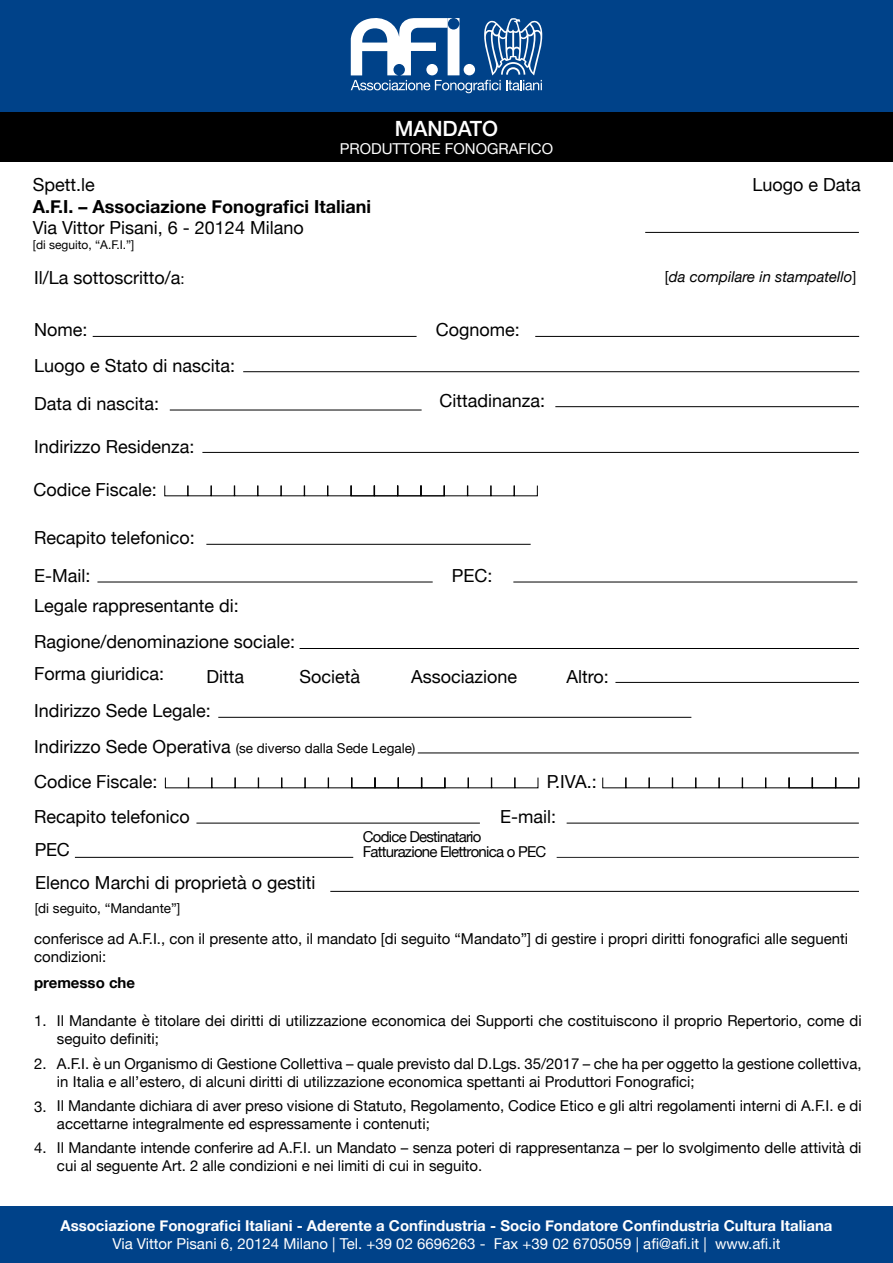
<style>
.page{position:relative;width:893px;height:1263px;background:#fff}
.page>*{position:absolute;margin:0;border:0;box-sizing:border-box;transform-origin:0 0}
.t1{font:500 21px "Helvetica Neue";color:#fff}
.t2{font:18px/35.7px "Helvetica Neue";color:#000}
.t3{font:700 18px "Helvetica Neue";color:#000}
.t4{font:15px/18px "Helvetica Neue";color:#000}
.t5{font:15px "Helvetica Neue";color:#fff}
.t6{font:700 15px "Helvetica Neue";color:#fff}
.t7{font:15px/15px "Helvetica Neue";letter-spacing:-.05em;color:#000}
.t8{font:italic 15px "Helvetica Neue";color:#000}
.t9{font:700 15px "Helvetica Neue";color:#000}
.t10{font:13.5px "Helvetica Neue";color:#000}
.t11{font:12px "Helvetica Neue";color:#000}
.s1{font-style:normal}
.s2{font-size:15px}
.s3{font-size:18px}
</style>
<div class="page">
<hr style="left:93px;top:336px;width:324px;height:1px;background:#000">
<hr style="left:535px;top:336px;width:324px;height:1px;background:#000">
<hr style="left:300px;top:648px;width:559px;height:1px;background:#000">
<hr style="left:218px;top:717px;width:473px;height:1px;background:#000">
<hr style="left:196px;top:823px;width:284px;height:1px;background:#000">
<hr style="left:202px;top:452px;width:657px;height:1px;background:#000">
<hr style="left:567px;top:823px;width:292px;height:1px;background:#000">
<hr style="left:615px;top:682px;width:244px;height:1px;background:#000">
<hr style="left:555px;top:406px;width:304px;height:1px;background:#000">
<hr style="left:645px;top:232px;width:214px;height:1px;background:#000">
<div style="left:258px;top:777px;width:24px;height:11px;border:1px solid #000"></div>
<div style="left:352px;top:777px;width:23px;height:11px;border:1px solid #000"></div>
<div style="left:789px;top:777px;width:23px;height:11px;border:1px solid #000"></div>
<div style="left:742px;top:777px;width:24px;height:11px;border:1px solid #000"></div>
<div style="left:398px;top:777px;width:24px;height:11px;border:1px solid #000"></div>
<div style="left:836px;top:777px;width:23px;height:11px;border:1px solid #000"></div>
<div style="left:188px;top:777px;width:24px;height:11px;border:1px solid #000"></div>
<div style="left:375px;top:777px;width:23px;height:11px;border:1px solid #000"></div>
<div style="left:812px;top:777px;width:24px;height:11px;border:1px solid #000"></div>
<div style="left:468px;top:777px;width:24px;height:11px;border:1px solid #000"></div>
<div style="left:672px;top:777px;width:24px;height:11px;border:1px solid #000"></div>
<div style="left:328px;top:777px;width:24px;height:11px;border:1px solid #000"></div>
<div style="left:422px;top:777px;width:23px;height:11px;border:1px solid #000"></div>
<hr style="left:418px;top:753px;width:441px;height:1px;background:#000">
<hr style="left:206px;top:544px;width:325px;height:1px;background:#000">
<hr style="left:170px;top:410px;width:252px;height:1px;background:#000">
<hr style="left:243px;top:371px;width:616px;height:1px;background:#000">
<hr style="left:557px;top:857px;width:302px;height:1px;background:#000">
<hr style="left:75px;top:857px;width:278px;height:1px;background:#000">
<hr style="left:330px;top:891px;width:529px;height:1px;background:#000">
<div style="left:351px;top:485px;width:23px;height:11px;border:1px solid #000"></div>
<div style="left:444px;top:485px;width:24px;height:11px;border:1px solid #000"></div>
<div style="left:304px;top:485px;width:24px;height:11px;border:1px solid #000"></div>
<div style="left:398px;top:485px;width:23px;height:11px;border:1px solid #000"></div>
<div style="left:374px;top:485px;width:24px;height:11px;border:1px solid #000"></div>
<div style="left:234px;top:485px;width:24px;height:11px;border:1px solid #000"></div>
<div style="left:421px;top:485px;width:23px;height:11px;border:1px solid #000"></div>
<div style="left:0;top:1207px;width:893px;height:56px;background:#004289"></div>
<div style="left:0;top:106px;width:893px;height:56px;background:#000"></div>
<div style="left:0;top:0;width:893px;height:111px;background:#004289"></div>
<svg style="left:351px;top:18px;width:192px;height:75px"></svg>
<hr style="left:97px;top:582px;width:336px;height:1px;background:#000">
<hr style="left:513px;top:582px;width:344px;height:1px;background:#000">
<h1 class="t1" style="left:395px;top:115px;width:105px">MANDATO</h1>
<p class="t5" style="left:340px;top:139px;width:215px">PRODUTTORE FONOGRAFICO</p>
<p class="t2" style="left:33px;top:167px;width:64px">Spett.le</p>
<p class="t2" style="left:752px;top:167px;width:110px">Luogo e Data</p>
<p class="t3" style="left:33px;top:195px;width:340px">A.F.I. – Associazione Fonografici Italiani</p>
<p class="t2" style="left:33px;top:210px;width:272px">Via Vittor Pisani, 6 - 20124 Milano</p>
<p class="t11" style="left:33px;top:237px;width:103px">[di seguito, “A.F.I.”]</p>
<p class="t8" style="left:665px;top:267px;width:193px"><span class="s1">[</span>da compilare in stampatello<span class="s1">]</span></p>
<p class="t2" style="left:34px;top:260px;width:152px">Il/La sottoscritto/a<span class="s2">:</span></p>
<p class="t2" style="left:34px;top:311px;width:55px">Nome:</p>
<p class="t2" style="left:436px;top:311px;width:86px">Cognome:</p>
<p class="t2" style="left:34px;top:347px;width:203px">Luogo e Stato di nascita:</p>
<p class="t2" style="left:34px;top:386px;width:127px">Data di nascita:</p>
<p class="t2" style="left:34px;top:428px;width:162px">Indirizzo Residenza:</p>
<p class="t2" style="left:33px;top:471px;width:125px">Codice Fiscale:</p>
<p class="t2" style="left:34px;top:520px;width:162px">Recapito telefonico:</p>
<p class="t2" style="left:439px;top:382px;width:107px">Cittadinanza:</p>
<p class="t2" style="left:34px;top:557px;width:58px">E-Mail:</p>
<p class="t2" style="left:452px;top:558px;width:42px">PEC:</p>
<p class="t2" style="left:34px;top:587px;width:262px">Legale rappresentante di:<br>Ragione/denominazione sociale:</p>
<p class="t2" style="left:34px;top:656px;width:132px">Forma giuridica:</p>
<p class="t2" style="left:206px;top:658px;width:39px">Ditta</p>
<p class="t2" style="left:300px;top:658px;width:62px">Società</p>
<p class="t2" style="left:411px;top:658px;width:107px">Associazione</p>
<p class="t2" style="left:567px;top:658px;width:44px">Altro:</p>
<p class="t2" style="left:34px;top:693px;width:178px">Indirizzo Sede Legale:</p>
<p class="t10" style="left:34px;top:740px;width:383px"><span class="s3">Indirizzo Sede Operativa</span> (se diverso dalla Sede Legale)</p>
<p class="t2" style="left:34px;top:763px;width:125px">Codice Fiscale:</p>
<p class="t2" style="left:34px;top:799px;width:157px">Recapito telefonico</p>
<p class="t2" style="left:547px;top:763px;width:51px">P.IVA.:</p>
<p class="t2" style="left:500px;top:799px;width:58px">E-mail:</p>
<p class="t2" style="left:35px;top:833px;width:282px;line-height:32.8px">PEC<br>Elenco Marchi di proprietà o gestiti</p>
<p class="t10" style="left:35px;top:900px;width:147px">[di seguito, “Mandante”]</p>
<p class="t7" style="left:363px;top:829px;width:185px">Codice Destinatario<br>Fatturazione Elettronica o PEC</p>
<p class="t4" style="left:34px;top:930px;width:816px">conferisce ad A.F.I., con il presente atto, il mandato [di seguito “Mandato”] di gestire i propri diritti fonografici alle seguenti condizioni:</p>
<p class="t9" style="left:34px;top:973px;width:103px">premesso che</p>
<p class="t4" style="left:57px;top:1011px;width:806px">Il Mandante è titolare dei diritti di utilizzazione economica dei Supporti che costituiscono il proprio Repertorio, come di seguito definiti;</p>
<p class="t4" style="left:57px;top:1055px;width:806px">A.F.I. è un Organismo di Gestione Collettiva – quale previsto dal D.Lgs. 35/2017 – che ha per oggetto la gestione collettiva, in Italia e all’estero, di alcuni diritti di utilizzazione economica spettanti ai Produttori Fonografici;</p>
<p class="t4" style="left:57px;top:1097px;width:806px">Il Mandante dichiara di aver preso visione di Statuto, Regolamento, Codice Etico e gli altri regolamenti interni di A.F.I. e di accettarne integralmente ed espressamente i contenuti;</p>
<p class="t4" style="left:57px;top:1139px;width:806px">Il Mandante intende conferire ad A.F.I. un Mandato – senza poteri di rappresentanza – per lo svolgimento delle attività di cui al seguente Art. 2 alle condizioni e nei limiti di cui in seguito.</p>
<p class="t4" style="left:34px;top:1011px;width:14px">1.</p>
<p class="t4" style="left:34px;top:1054px;width:14px">2.</p>
<p class="t4" style="left:34px;top:1097px;width:14px">3.</p>
<p class="t4" style="left:34px;top:1138px;width:14px">4.</p>
<p class="t6" style="left:60px;top:1216px;width:774px">Associazione Fonografici Italiani - Aderente a Confindustria - Socio Fondatore Confindustria Cultura Italiana</p>
<p class="t5" style="left:112px;top:1235px;width:669px">Via Vittor Pisani 6, 20124 Milano | Tel. +39 02 6696263 - Fax +39 02 6705059 | afi@afi.it | www.afi.it</p>
</div>
